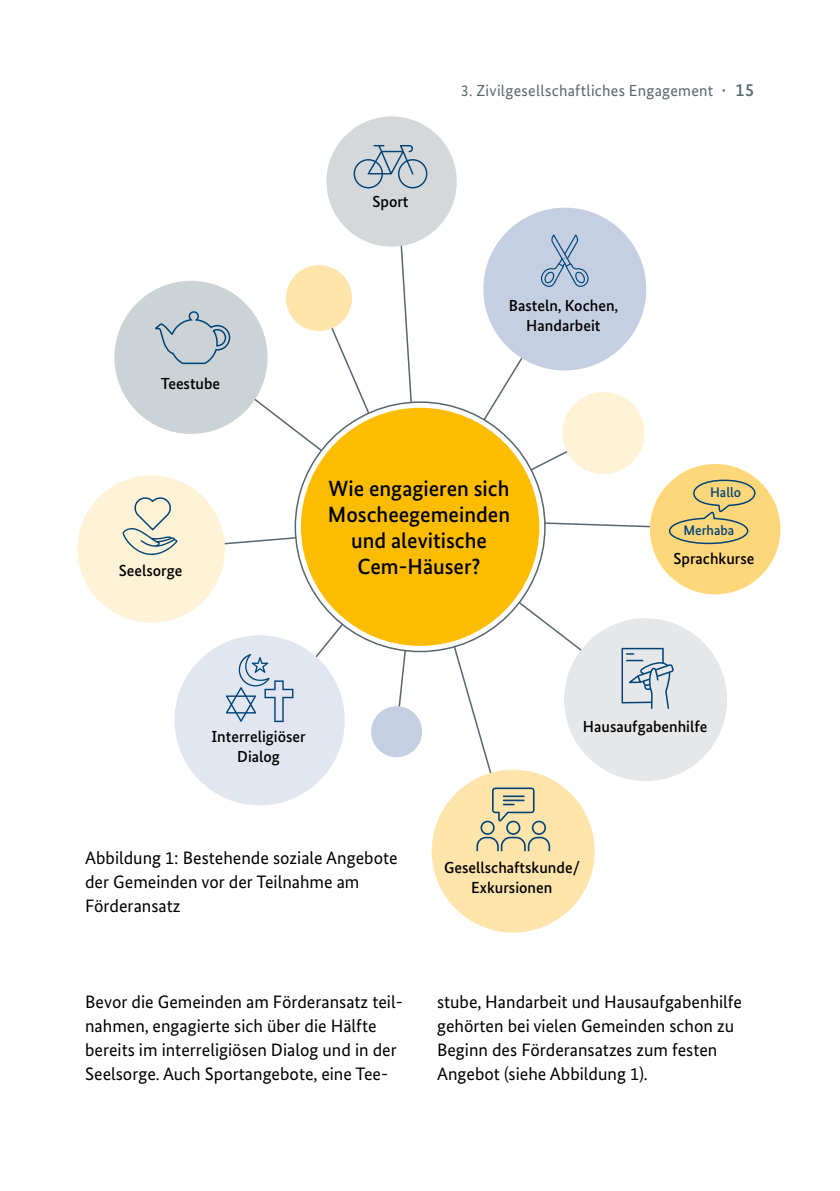
<style>
.page{position:relative;width:840px;height:1191px;background:#fff}
.page>*{position:absolute;margin:0;border:0;box-sizing:border-box;transform-origin:0 0}
.Body{font:500 22px/26px "Bundes Sans";color:#000;text-align:center}
.Body-2{font:18px/24px "Bundes Sans";color:#000}
.Body-3{font:500 16px/20px "Bundes Sans";color:#000;text-align:center}
.t1{font:16px "Bundes Sans";letter-spacing:.015em;color:#57666d}
.t2{font:500 14px "Bundes Sans";color:#004377}
.s1{font-weight:500;font-size:18px}
</style>
<div class="page">
<div style="left:77px;top:475px;width:148px;height:148px;background:#fff2d6;border-radius:50%"></div>
<div style="left:326px;top:116px;width:130px;height:131px;background:#d5d8da;border-radius:50%"></div>
<div style="left:649px;top:464px;width:131px;height:130px;background:#ffd77b;border-radius:50%"></div>
<div style="left:431px;top:769px;width:163px;height:163px;background:#ffe4ab;border-radius:50%"></div>
<svg style="left:122px;top:145px;width:634px;height:708px"></svg>
<p class="Body-3" style="left:161px;top:373px;width:61px">Teestube</p>
<p class="Body-3" style="left:119px;top:560px;width:65px">Seelsorge</p>
<p class="Body-3" style="left:372px;top:191px;width:38px">Sport</p>
<p class="t1" style="left:460px;top:81px;width:294px">3. Zivilgesellschaftliches Engagement <span class="s1">· 15</span></p>
<p class="Body-3" style="left:508px;top:295px;width:111px">Basteln, Kochen,<br>Handarbeit</p>
<p class="Body" style="left:328px;top:475px;width:183px">Wie engagieren sich<br>Moscheegemeinden und alevitische<br>Cem-Häuser?</p>
<p class="t2" style="left:709px;top:483px;width:33px">Hallo</p>
<p class="t2" style="left:683px;top:521px;width:52px">Merhaba</p>
<p class="Body-3" style="left:673px;top:548px;width:83px">Sprachkurse</p>
<p class="Body-3" style="left:211px;top:726px;width:96px">Interreligiöser<br>Dialog</p>
<p class="Body-3" style="left:582px;top:716px;width:126px">Hausaufgabenhilfe</p>
<p class="Body-2" style="left:85px;top:846px;width:314px">Abbildung 1: Bestehende soziale Angebote der Gemeinden vor der Teilnahme am<br>Förderansatz</p>
<p class="Body-3" style="left:444px;top:857px;width:137px">Gesellschaftskunde/<br>Exkursionen</p>
<p class="Body-2" style="left:85px;top:990px;width:319px">Bevor die Gemeinden am Förderansatz teil&shy;nahmen, engagierte sich über die Hälfte bereits im interreligiösen Dialog und in der Seelsorge. Auch Sportangebote, eine Tee-</p>
<p class="Body-2" style="left:437px;top:990px;width:306px">stube, Handarbeit und Hausaufgabenhilfe gehörten bei vielen Gemeinden schon zu Beginn des Förderansatzes zum festen Angebot (siehe Abbildung 1).</p>
</div>
